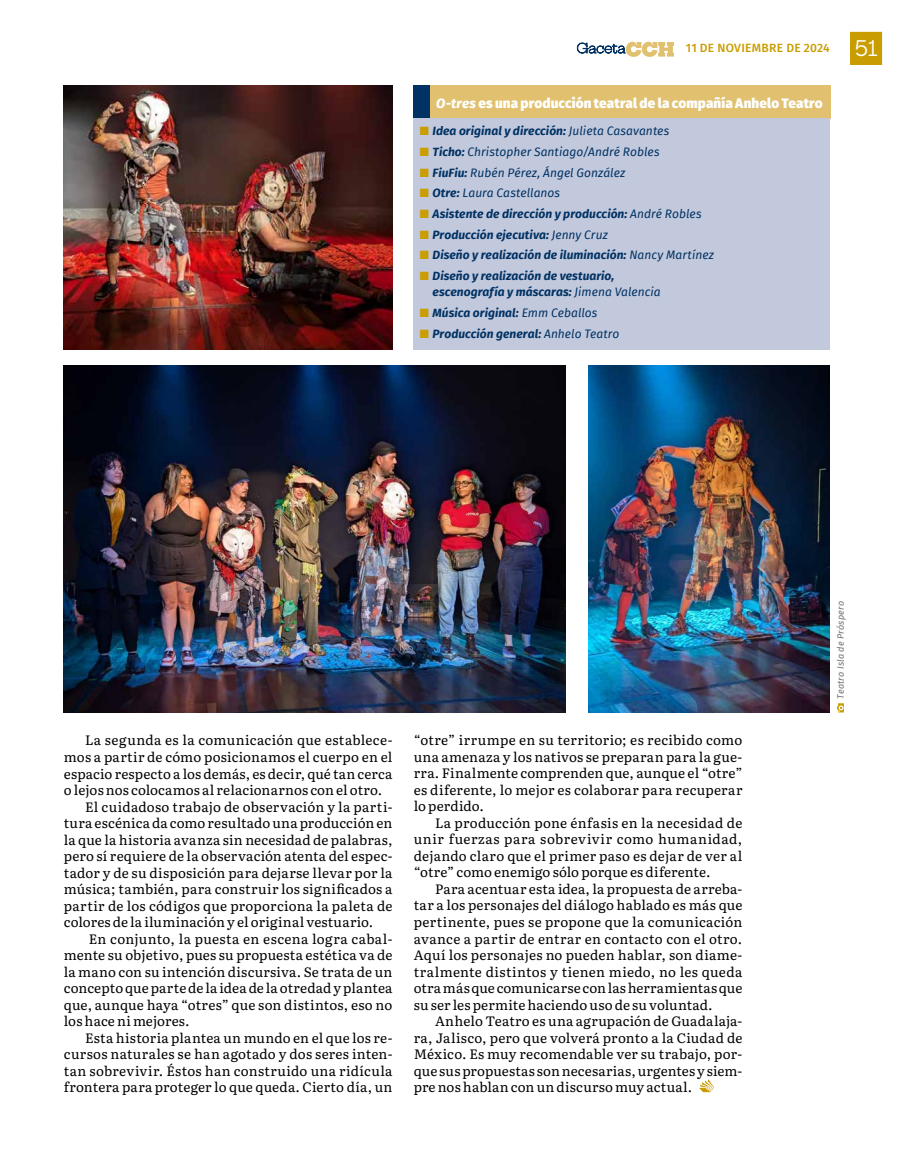
<style>
.page{position:relative;width:915px;height:1170px;background:#fff}
.page>*{position:absolute;margin:0;border:0;box-sizing:border-box;transform-origin:0 0}
.t1{font:13.5px/16.5px "Literata 18 pt";letter-spacing:.015em;color:#000;text-align:justify}
.t2{font:900 13.5px "Fira Sans";letter-spacing:.01em;color:#fff}
.t3{font:italic 700 12px/16.5px "Fira Sans";letter-spacing:.005em;color:#003263}
.t4{font:italic 12px "Fira Sans";letter-spacing:.005em;color:#003263}
.t5{font:500 12px "Fira Sans";letter-spacing:.025em;color:#c99d00}
.t6{font:italic 9px "Fira Sans";letter-spacing:.03em;color:#706f6f}
.s1{font-family:"Hepta Slab";font-weight:400;font-size:21px;color:#fff}
.s2{font-weight:800;font-style:italic}
.s3{color:#ca9d00}
.s4{font-weight:400}
.s5{font-weight:700}
</style>
<div class="page">
<img style="left:588px;top:366px;width:241px;height:346px">
<img style="left:64px;top:85px;width:328px;height:264px">
<img style="left:64px;top:366px;width:501px;height:346px">
<svg style="left:837px;top:703px;width:6px;height:9px"></svg>
<svg style="left:699px;top:1079px;width:14px;height:13px"></svg>
<div style="left:413px;top:85px;width:17px;height:33px;background:#003263"></div>
<div style="left:430px;top:85px;width:399px;height:33px;background:#e1c16f"></div>
<div style="left:413px;top:118px;width:416px;height:231px;background:#c3c9dd"></div>
<svg style="left:576px;top:41px;width:97px;height:16px"></svg>
<div style="left:849px;top:32px;width:32px;height:33px;background:#c99d00"></div>
<p class="t5" style="left:685px;top:39px;width:193px">11 DE NOVIEMBRE DE 2024 <span class="s1">51</span></p>
<p class="t2" style="left:436px;top:91px;width:388px"><span class="s2">O-tres</span> es una producción teatral de la compañía Anhelo Teatro</p>
<p class="t3" style="left:419px;top:122px;width:251px"><span class="s3">■</span> Idea original y dirección: <span class="s4">Julieta Casavantes</span></p>
<p class="t4" style="left:419px;top:143px;width:241px"><span class="s3">■</span> <span class="s5">Ticho:</span> Christopher Santiago/André Robles</p>
<p class="t4" style="left:419px;top:163px;width:207px"><span class="s3">■</span> <span class="s5">FiuFiu:</span> Rubén Pérez, Ángel González</p>
<p class="t4" style="left:419px;top:184px;width:142px"><span class="s3">■</span> <span class="s5">Otre:</span> Laura Castellanos</p>
<p class="t3" style="left:419px;top:205px;width:283px"><span class="s3">■</span> Asistente de dirección y producción: <span class="s4">André Robles</span></p>
<p class="t3" style="left:419px;top:225px;width:189px"><span class="s3">■</span> Producción ejecutiva: <span class="s4">Jenny Cruz</span></p>
<p class="t3" style="left:419px;top:246px;width:296px"><span class="s3">■</span> Diseño y realización de iluminación: <span class="s4">Nancy Martínez</span></p>
<p class="t3" style="left:432px;top:266px;width:229px;text-indent:-13px"><span class="s3">■</span> Diseño y realización de vestuario, escenografía y máscaras: <span class="s4">Jimena Valencia</span></p>
<p class="t3" style="left:419px;top:304px;width:179px"><span class="s3">■</span> Música original: <span class="s4">Emm Ceballos</span></p>
<p class="t3" style="left:419px;top:324px;width:201px"><span class="s3">■</span> Producción general: <span class="s4">Anhelo Teatro</span></p>
<p class="t1" style="left:85px;top:731px;width:309px">La segunda es la comunicación que establece-</p>
<p class="t1" style="left:64px;top:747px;width:330px">mos a partir de cómo posicionamos el cuerpo en el</p>
<p class="t1" style="left:64px;top:764px;width:330px">espacio respecto a los demás, es decir, qué tan cerca</p>
<p class="t1" style="left:64px;top:780px;width:320px">o lejos nos colocamos al relacionarnos con el otro.</p>
<p class="t1" style="left:85px;top:797px;width:309px">El cuidadoso trabajo de observación y la parti-</p>
<p class="t1" style="left:64px;top:813px;width:330px">tura escénica da como resultado una producción en</p>
<p class="t1" style="left:64px;top:830px;width:330px">la que la historia avanza sin necesidad de palabras,</p>
<p class="t1" style="left:64px;top:846px;width:330px">pero sí requiere de la observación atenta del espec-</p>
<p class="t1" style="left:64px;top:863px;width:330px">tador y de su disposición para dejarse llevar por la</p>
<p class="t1" style="left:64px;top:879px;width:330px">música; también, para construir los significados a</p>
<p class="t1" style="left:64px;top:896px;width:330px">partir de los códigos que proporciona la paleta de</p>
<p class="t1" style="left:64px;top:912px;width:311px">colores de la iluminación y el original vestuario.</p>
<p class="t1" style="left:89px;top:929px;width:305px">En conjunto, la puesta en escena logra cabal-</p>
<p class="t1" style="left:64px;top:945px;width:330px">mente su objetivo, pues su propuesta estética va de</p>
<p class="t1" style="left:64px;top:962px;width:330px">la mano con su intención discursiva. Se trata de un</p>
<p class="t1" style="left:64px;top:978px;width:330px">concepto que parte de la idea de la otredad y plantea</p>
<p class="t1" style="left:64px;top:995px;width:330px">que, aunque haya “otres” que son distintos, eso no</p>
<p class="t1" style="left:64px;top:1011px;width:127px">los hace ni mejores.</p>
<p class="t1" style="left:85px;top:1028px;width:309px">Esta historia plantea un mundo en el que los re-</p>
<p class="t1" style="left:64px;top:1044px;width:330px">cursos naturales se han agotado y dos seres inten-</p>
<p class="t1" style="left:64px;top:1061px;width:330px">tan sobrevivir. Éstos han construido una ridícula</p>
<p class="t1" style="left:64px;top:1077px;width:330px">frontera para proteger lo que queda. Cierto día, un</p>
<p class="t1" style="left:413px;top:731px;width:330px">“otre” irrumpe en su territorio; es recibido como una amenaza y los nativos se preparan para la gue&shy;rra. Finalmente comprenden que, aunque el “otre” es diferente, lo mejor es colaborar para recuperar lo perdido.</p>
<p class="t1" style="left:413px;top:813px;width:330px;text-indent:21px">La producción pone énfasis en la necesidad de unir fuerzas para sobrevivir como humanidad, dejando claro que el primer paso es dejar de ver al “otre” como enemigo sólo porque es diferente.</p>
<p class="t1" style="left:413px;top:879px;width:330px;text-indent:21px">Para acentuar esta idea, la propuesta de arreba&shy;tar a los personajes del diálogo hablado es más que pertinente, pues se propone que la comunicación avance a partir de entrar en contacto con el otro.<br>Aquí los personajes no pueden hablar, son diame&shy;tralmente distintos y tienen miedo, no les queda otra más que comunicarse con las herramientas que su ser les permite haciendo uso de su voluntad.</p>
<p class="t1" style="left:413px;top:1011px;width:330px;text-indent:21px">Anhelo Teatro es una agrupación de Guadalaja&shy;ra, Jalisco, pero que volverá pronto a la Ciudad de México. Es muy recomendable ver su trabajo, por&shy;que sus propuestas son necesarias, urgentes y siem&shy;pre nos hablan con un discurso muy actual.</p>
<p class="t6" style="left:833px;top:698px;width:99px;rotate:-90deg">Teatro Isla de Próspero</p>
</div>
